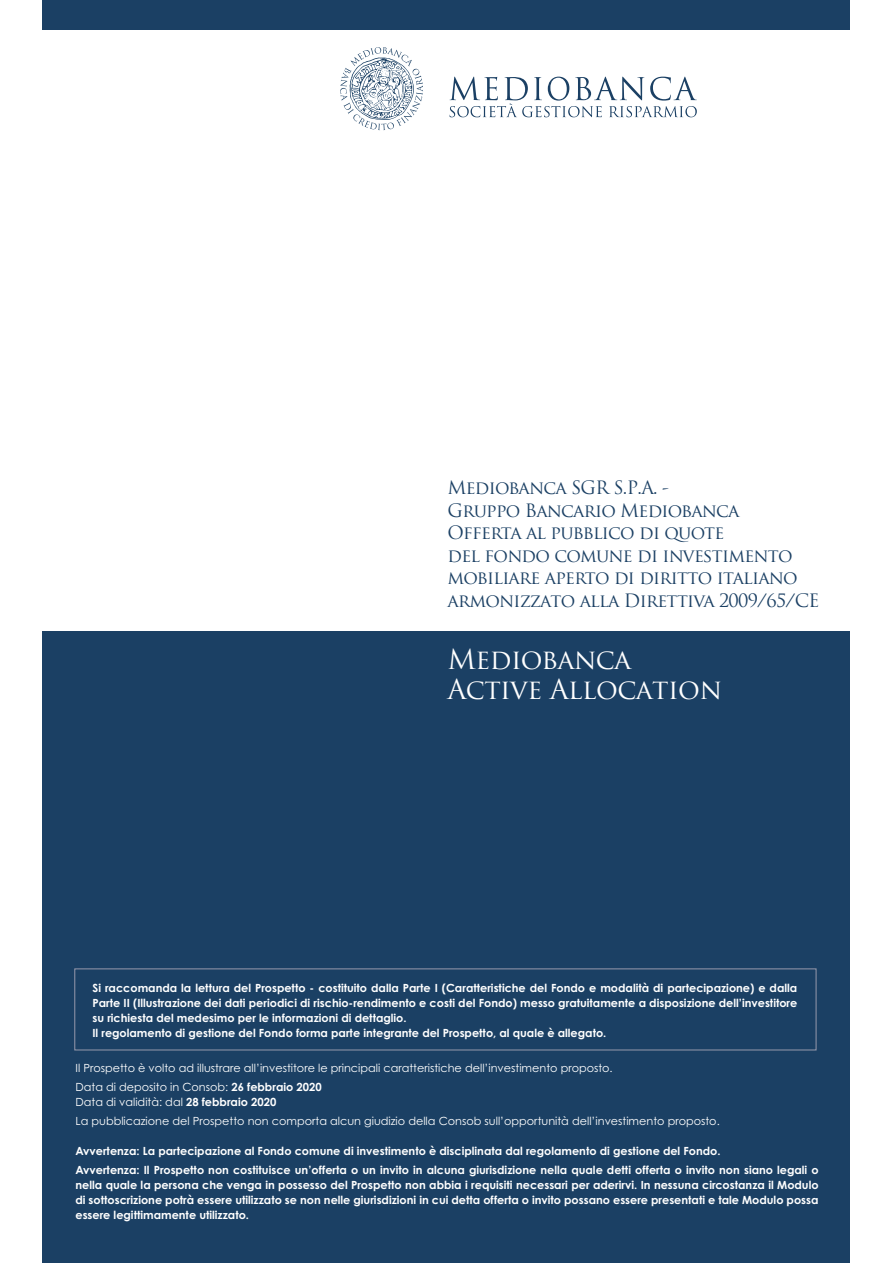
<style>
.page{position:relative;width:893px;height:1263px;background:#fff}
.page>*{position:absolute;margin:0;border:0;box-sizing:border-box;transform-origin:0 0}
.titolo{font:27px "Trajan Pro";letter-spacing:-.02em;color:#fff}
.titolo-2{font:18px/22.5px "Trajan Pro";letter-spacing:-.04em;color:#1b4064}
.Testo{font:700 11.25px/15px "Century Gothic Std";color:#fff;text-align:justify}
.Testo-2{font:11.25px "Century Gothic Std";color:#fff}
.s1{font-weight:700}
</style>
<div class="page">
<div style="left:43px;top:631px;width:807px;height:632px;background:#1b4064"></div>
<div style="left:43px;top:0;width:807px;height:29px;background:#1b4064"></div>
<svg style="left:340px;top:47px;width:83px;height:83px"></svg>
<svg style="left:450px;top:77px;width:247px;height:40px"></svg>
<div style="left:74px;top:968px;width:742px;height:82px;border:1px solid #9799ac"></div>
<p class="titolo-2" style="left:448px;top:476px;width:293px">Mediobanca SGR S.P.A. -<br>Gruppo Bancario Mediobanca</p>
<p class="titolo-2" style="left:448px;top:521px;width:278px">Offerta al pubblico di quote</p>
<p class="titolo-2" style="left:448px;top:544px;width:347px">del fondo comune di investimento</p>
<p class="titolo-2" style="left:448px;top:566px;width:352px">mobiliare aperto di diritto italiano</p>
<p class="titolo-2" style="left:448px;top:589px;width:373px">armonizzato alla Direttiva 2009/65/CE</p>
<p class="titolo" style="left:448px;top:642px;width:185px">Mediobanca</p>
<p class="titolo" style="left:448px;top:672px;width:276px">Active Allocation</p>
<p class="Testo" style="left:92px;top:980px;width:706px">Si raccomanda la lettura del Prospetto - costituito dalla Parte I (Caratteristiche del Fondo e modalità di partecipazione) e dalla Parte II (Illustrazione dei dati periodici di rischio-rendimento e costi del Fondo) messo gratuitamente a disposizione dell’investitore su richiesta del medesimo per le informazioni di dettaglio.</p>
<p class="Testo" style="left:92px;top:1025px;width:515px">Il regolamento di gestione del Fondo forma parte integrante del Prospetto, al quale è allegato.</p>
<p class="Testo-2" style="left:75px;top:1061px;width:539px">Il Prospetto è volto ad illustrare all’investitore le principali caratteristiche dell’investimento proposto.</p>
<p class="Testo-2" style="left:75px;top:1080px;width:248px">Data di deposito in Consob: <span class="s1">26 febbraio 2020</span></p>
<p class="Testo-2" style="left:75px;top:1095px;width:202px">Data di validità: dal <span class="s1">28 febbraio 2020</span></p>
<p class="Testo-2" style="left:75px;top:1114px;width:646px">La pubblicazione del Prospetto non comporta alcun giudizio della Consob sull’opportunità dell’investimento proposto.</p>
<p class="Testo" style="left:75px;top:1143px;width:647px">Avvertenza: La partecipazione al Fondo comune di investimento è disciplinata dal regolamento di gestione del Fondo.</p>
<p class="Testo" style="left:75px;top:1162px;width:745px">Avvertenza: Il Prospetto non costituisce un’offerta o un invito in alcuna giurisdizione nella quale detti offerta o invito non siano legali o nella quale la persona che venga in possesso del Prospetto non abbia i requisiti necessari per aderirvi. In nessuna circostanza il Modulo di sottoscrizione potrà essere utilizzato se non nelle giurisdizioni in cui detta offerta o invito possano essere presentati e tale Modulo possa essere legittimamente utilizzato.</p>
</div>
